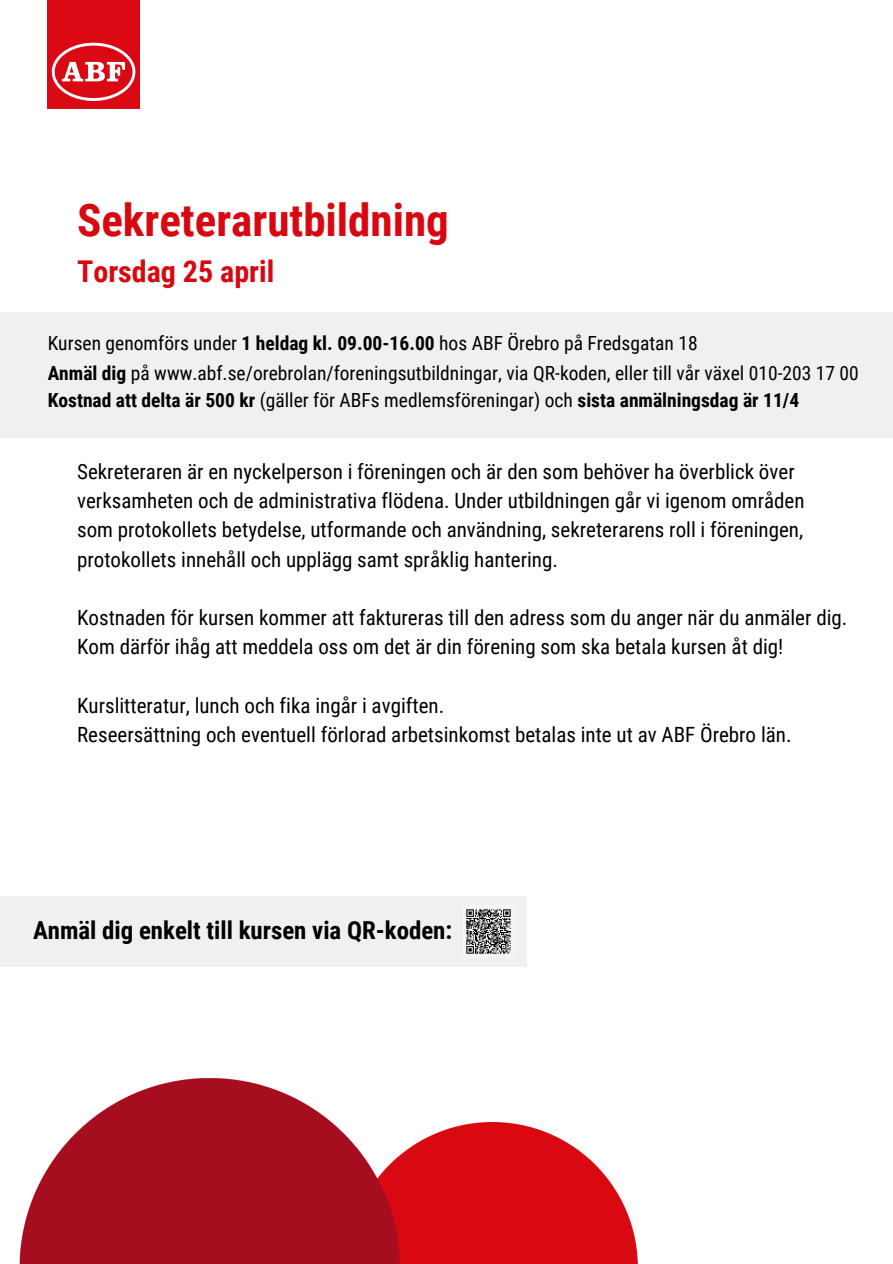
<style>
.page{position:relative;width:893px;height:1264px;background:#fff}
.page>*{position:absolute;margin:0;border:0;box-sizing:border-box;transform-origin:0 0}
.t1{font:700 45px "Roboto Condensed";color:#d80811}
.t2{font:700 30px "Roboto Condensed";color:#d80811}
.t3{font:700 24.9px "Roboto Condensed";color:#000}
.t4{font:21px/29.2px "Roboto Condensed";color:#000}
.t5{font:19.5px/27px "Roboto Condensed";color:#000}
.s1{font-weight:700}
</style>
<div class="page">
<img style="left:48px;top:0;width:92px;height:108px">
<div style="left:0;top:312px;width:892px;height:126px;background:#f2f0ef"></div>
<img style="left:19px;top:1078px;width:619px;height:185px">
<div style="left:0;top:895px;width:527px;height:71px;background:#f2f0ef"></div>
<img style="left:466px;top:909px;width:45px;height:45px">
<p class="t1" style="left:77px;top:194px;width:373px">Sekreterarutbildning</p>
<p class="t2" style="left:77px;top:254px;width:198px">Torsdag 25 april</p>
<p class="t5" style="left:48px;top:330px;width:651px">Kursen genomförs under <span class="s1">1 heldag kl. 09.00-16.00</span> hos ABF Örebro på Fredsgatan 18</p>
<p class="t5" style="left:48px;top:359px;width:812px"><span class="s1">Anmäl dig</span> på www.abf.se/orebrolan/foreningsutbildningar, via QR-koden, eller till vår växel 010-203 17 00<br><span class="s1">Kostnad att delta är 500 kr</span> (gäller för ABFs medlemsföreningar) och <span class="s1">sista anmälningsdag är 11/4</span></p>
<p class="t4" style="left:77px;top:457px;width:728px">Sekreteraren är en nyckelperson i föreningen och är den som behöver ha överblick över verksamheten och de administrativa flödena. Under utbildningen går vi igenom områden</p>
<p class="t4" style="left:77px;top:515px;width:727px">som protokollets betydelse, utformande och användning, sekreterarens roll i föreningen, protokollets innehåll och upplägg samt språklig hantering.</p>
<p class="t4" style="left:77px;top:603px;width:771px">Kostnaden för kursen kommer att faktureras till den adress som du anger när du anmäler dig.</p>
<p class="t4" style="left:77px;top:632px;width:707px">Kom därför ihåg att meddela oss om det är din förening som ska betala kursen åt dig!</p>
<p class="t4" style="left:77px;top:691px;width:368px">Kurslitteratur, lunch och fika ingår i avgiften.</p>
<p class="t4" style="left:77px;top:720px;width:715px">Reseersättning och eventuell förlorad arbetsinkomst betalas inte ut av ABF Örebro län.</p>
<p class="t3" style="left:33px;top:915px;width:421px">Anmäl dig enkelt till kursen via QR-koden:</p>
</div>
